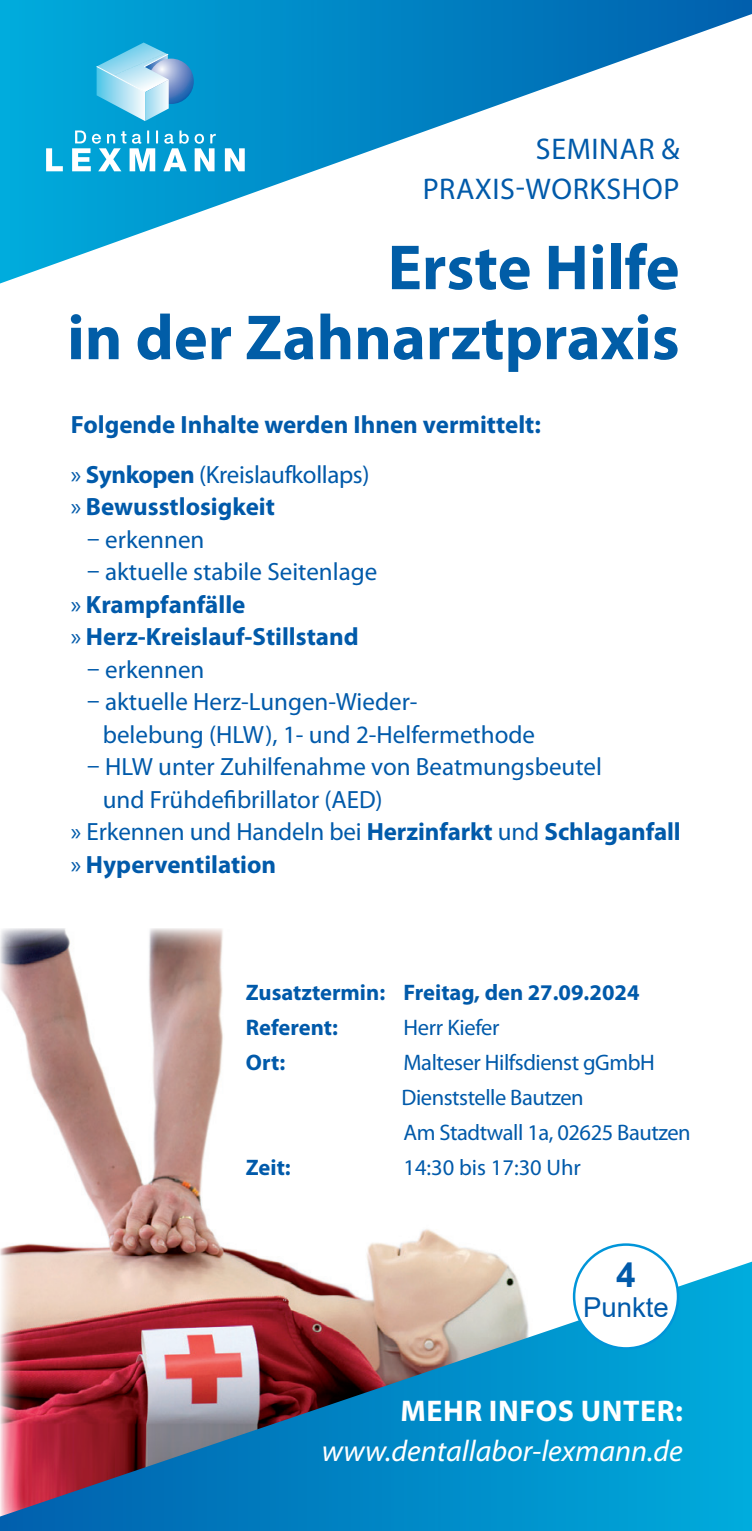
<style>
.page{position:relative;width:752px;height:1531px;background:#fff}
.page>*{position:absolute;margin:0;border:0;box-sizing:border-box;transform-origin:0 0}
.t1{font:700 64.25px "Myriad Pro";color:#015da7}
.t2{font:700 35px "Arial";color:#015aaa}
.t3{font:italic 30px "Myriad Pro";color:#fff}
.t4{font:30px "Myriad Pro";letter-spacing:.02em;color:#015aaa}
.t5{font:700 30px "Myriad Pro";letter-spacing:.02em;color:#fff}
.t6{font:27.5px "Arial";color:#015aaa}
.t7{font:25px "Myriad Pro";color:#015aaa}
.t8{font:700 25px "Myriad Pro";color:#015aaa}
.t9{font:22.5px/35px "Myriad Pro";letter-spacing:-.02em;color:#015aaa}
.t10{font:700 22.5px "Myriad Pro";color:#015aaa}
.t11{font:22.5px "Myriad Pro";color:#015aaa}
.s1{font-weight:700}
.s2{font-weight:400}
</style>
<div class="page">
<img style="left:0;top:928px;width:609px;height:333px">
<svg style="left:0;top:1261px;width:751px;height:270px;background:#5886a5"></svg>
<svg style="left:0;top:0;width:751px;height:283px"></svg>
<svg style="left:46px;top:131px;width:198px;height:40px"></svg>
<img style="left:145px;top:92px;width:24px;height:29px">
<img style="left:148px;top:59px;width:46px;height:45px;border-radius:23px">
<img style="left:97px;top:43px;width:72px;height:49px">
<img style="left:97px;top:92px;width:48px;height:29px">
<svg style="left:96px;top:54px;width:72px;height:38px;background:#a3daef"></svg>
<div style="left:573px;top:1244px;width:104px;height:104px;background:#fff;border-radius:50%"></div>
<div style="left:572px;top:1243px;width:107px;height:106px;border:2px solid #0095d9;border-radius:50%"></div>
<p class="t4" style="left:535px;top:130px;width:145px">SEMINAR &amp;</p>
<p class="t4" style="left:422px;top:170px;width:258px">PRAXIS-WORKSHOP</p>
<p class="t1" style="left:387px;top:226px;width:293px">Erste Hilfe</p>
<p class="t1" style="left:67px;top:296px;width:613px">in der Zahnarztpraxis</p>
<p class="t8" style="left:71px;top:408px;width:471px">Folgende Inhalte werden Ihnen vermittelt:</p>
<p class="t7" style="left:71px;top:459px;width:300px">» <span class="s1">Synkopen</span> (Kreislaufkollaps)</p>
<p class="t8" style="left:71px;top:490px;width:205px"><span class="s2">»</span> Bewusstlosigkeit</p>
<p class="t7" style="left:87px;top:524px;width:119px">– erkennen</p>
<p class="t7" style="left:87px;top:556px;width:291px">– aktuelle stabile Seitenlage</p>
<p class="t8" style="left:71px;top:588px;width:176px"><span class="s2">»</span> Krampfanfälle</p>
<p class="t8" style="left:71px;top:620px;width:289px"><span class="s2">»</span> Herz-Kreislauf-Stillstand</p>
<p class="t7" style="left:87px;top:654px;width:119px">– erkennen</p>
<p class="t7" style="left:87px;top:686px;width:331px">– aktuelle Herz-Lungen-Wieder-</p>
<p class="t7" style="left:103px;top:719px;width:433px">belebung (HLW), 1- und 2-Helfermethode</p>
<p class="t7" style="left:87px;top:751px;width:516px">– HLW unter Zuhilfenahme von Beatmungsbeutel</p>
<p class="t7" style="left:103px;top:784px;width:281px">und Frühdefibrillator (AED)</p>
<p class="t7" style="left:71px;top:816px;width:611px">» Erkennen und Handeln bei <span class="s1">Herzinfarkt</span> und <span class="s1">Schlaganfall</span></p>
<p class="t8" style="left:71px;top:848px;width:207px"><span class="s2">»</span> Hyperventilation</p>
<p class="t10" style="left:246px;top:977px;width:395px">Zusatztermin: Freitag, den 27.09.2024</p>
<p class="t10" style="left:246px;top:1012px;width:93px">Referent:</p>
<p class="t9" style="left:403px;top:1009px;width:98px">Herr Kiefer</p>
<p class="t10" style="left:246px;top:1047px;width:41px">Ort:</p>
<p class="t9" style="left:403px;top:1044px;width:252px">Malteser Hilfsdienst gGmbH</p>
<p class="t9" style="left:401px;top:1079px;width:290px">Dienststelle Bautzen<br>Am Stadtwall 1a, 02625 Bautzen</p>
<p class="t10" style="left:246px;top:1152px;width:46px">Zeit:</p>
<p class="t11" style="left:403px;top:1153px;width:179px">14:30 bis 17:30 Uhr</p>
<p class="t2" style="left:616px;top:1249px;width:21px">4</p>
<p class="t6" style="left:583px;top:1288px;width:87px">Punkte</p>
<p class="t5" style="left:400px;top:1391px;width:284px">MEHR INFOS UNTER:</p>
<p class="t3" style="left:321px;top:1432px;width:362px">www.dentallabor-lexmann.de</p>
</div>
